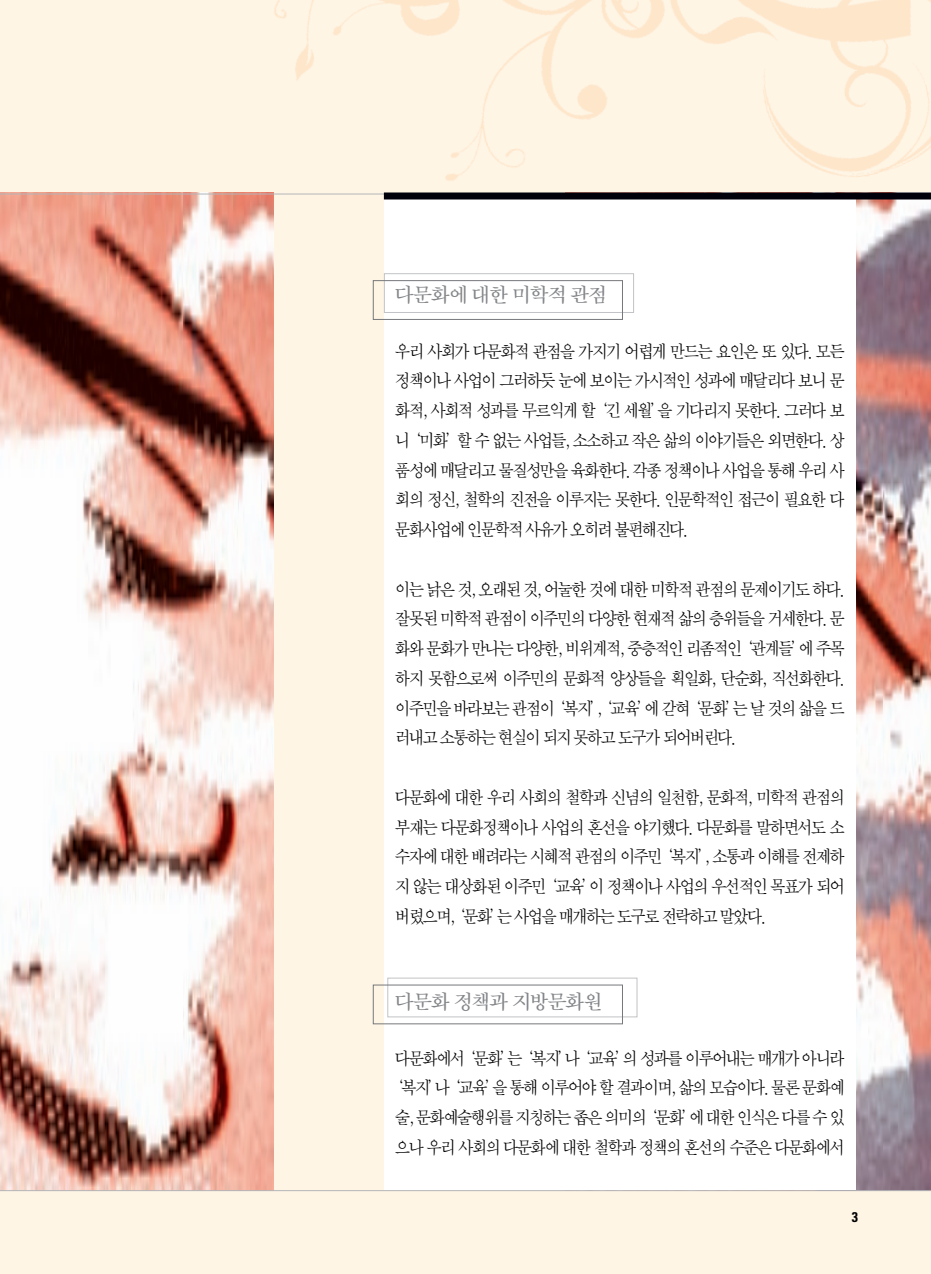
<style>
.page{position:relative;width:931px;height:1274px;background:#fef5e5}
.page>*{position:absolute;margin:0;border:0;box-sizing:border-box;transform-origin:0 0}
.t1{font:21px "Sand Tm";letter-spacing:-.05em;color:#838588}
.t2{font:18.38px/29.8px "Sand Sm";letter-spacing:-.07em;color:#000;text-align:justify;scale:.9 1}
.t3{font:700 condensed 14px "Univers";color:#000}
</style>
<div class="page">
<img style="left:228px;top:0;width:703px;height:193px">
<img style="left:0;top:193px;width:274px;height:997px">
<img style="left:856px;top:200px;width:75px;height:990px">
<div style="left:384px;top:194px;width:472px;height:996px;background:#fff"></div>
<hr style="left:0;top:194px;width:846px;height:1px;background:#b4b5b8">
<div style="left:384px;top:192px;width:547px;height:8px;background:#00000a"></div>
<hr style="left:0;top:1190px;width:931px;height:1px;background:#b4b5b8">
<svg style="left:372px;top:280px;width:251px;height:745px"></svg>
<p class="t1" style="left:395px;top:285px;width:213px">다문화에 대한 미학적 관점</p>
<p class="t2" style="left:395px;top:337px;width:501px">우리 사회가 다문화적 관점을 가지기 어렵게 만드는 요인은 또 있다. 모든 정책이나 사업이 그러하듯 눈에 보이는 가시적인 성과에 매달리다 보니 문 화적, 사회적 성과를 무르익게 할‘긴 세월’을 기다리지 못한다. 그러다 보 니‘미화’할 수 없는 사업들, 소소하고 작은 삶의 이야기들은 외면한다. 상 품성에 매달리고 물질성만을 육화한다. 각종 정책이나 사업을 통해 우리 사 회의 정신, 철학의 진전을 이루지는 못한다. 인문학적인 접근이 필요한 다 문화사업에 인문학적 사유가 오히려 불편해진다.</p>
<p class="t2" style="left:395px;top:575px;width:502px">이는 낡은 것, 오래된 것, 어눌한 것에 대한 미학적 관점의 문제이기도 하다. 잘못된 미학적 관점이 이주민의 다양한 현재적 삶의 층위들을 거세한다. 문 화와 문화가 만나는 다양한, 비위계적, 중층적인 리좀적인‘관계들’에 주목 하지 못함으로써 이주민의 문화적 양상들을 획일화, 단순화, 직선화한다. 이주민을 바라보는 관점이‘복지’‘교육’</p>
<p class="t2" style="left:395px;top:694px;width:501px;text-indent:249px">에 갇혀‘문화’는 날 것의 삶을 드 러내고 소통하는 현실이 되지 못하고 도구가 되어버린다.</p>
<p class="t2" style="left:597px;top:694px;width:6px">,</p>
<p class="t2" style="left:395px;top:784px;width:501px">다문화에 대한 우리 사회의 철학과 신념의 일천함, 문화적, 미학적 관점의 부재는 다문화정책이나 사업의 혼선을 야기했다. 다문화를 말하면서도 소 수자에 대한 배려라는 시혜적 관점의 이주민‘복지’, 소통과 이해를 전제하 지 않는 대상화된 이주민‘교육’이 정책이나 사업의 우선적인 목표가 되어 버렸으며, ‘문화’는 사업을 매개하는 도구로 전락하고 말았다.</p>
<p class="t1" style="left:395px;top:992px;width:209px">다문화 정책과 지방문화원</p>
<p class="t2" style="left:388px;top:1044px;width:509px;text-align:center">다문화에서‘문화’는‘복지’나‘교육’의 성과를 이루어내는 매개가 아니라 ‘복지’나‘교육’을 통해 이루어야 할 결과이며, 삶의 모습이다. 물론 문화예 술, 문화예술행위를 지칭하는 좁은 의미의‘문화’에 대한 인식은 다를 수 있 으나 우리 사회의 다문화에 대한 철학과 정책의 혼선의 수준은 다문화에서</p>
<p class="t3" style="left:852px;top:1212px;width:8px">3</p>
</div>
